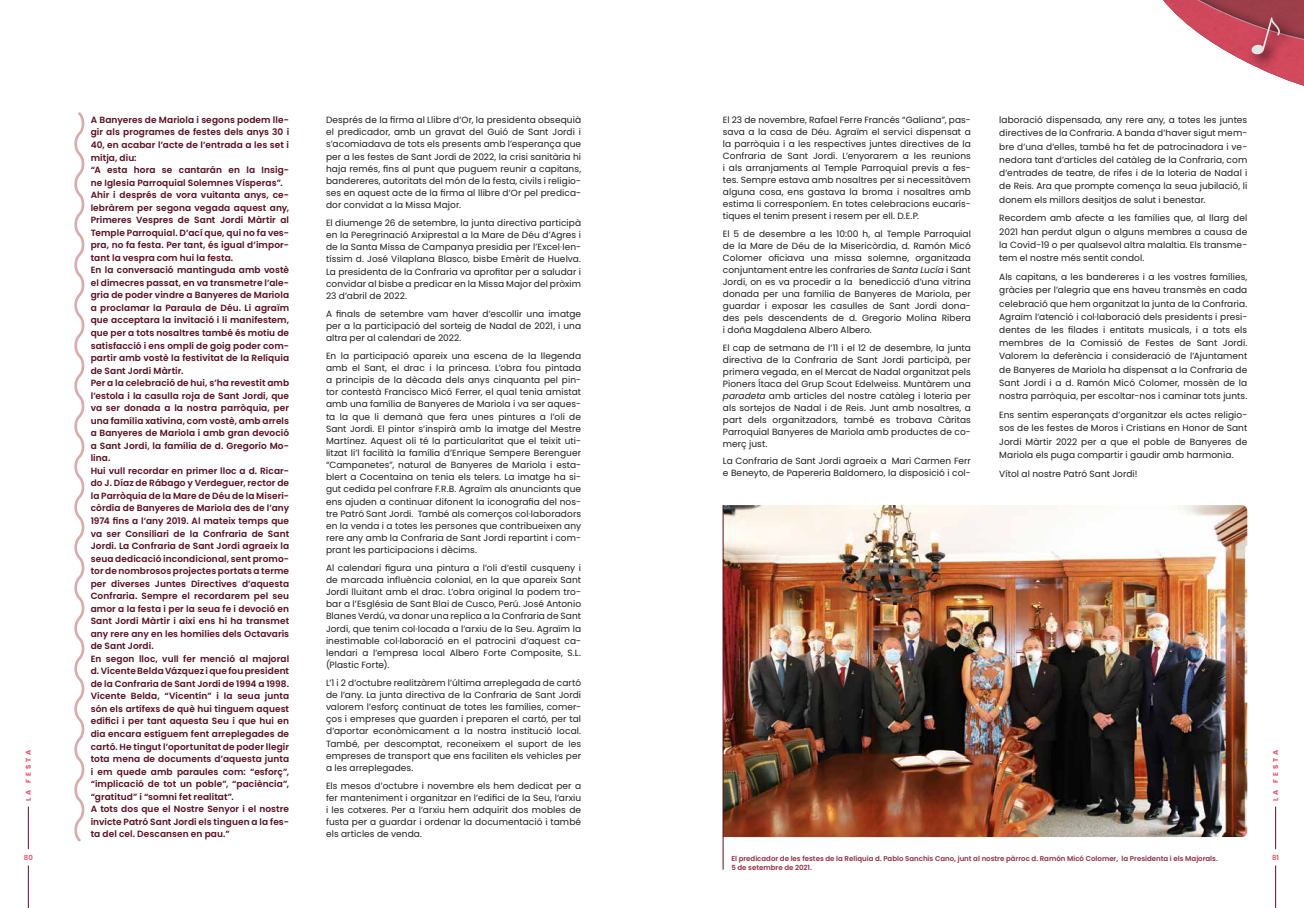
<style>
.page{position:relative;width:1304px;height:908px;background:#fff}
.page>*{position:absolute;margin:0;border:0;box-sizing:border-box;transform-origin:0 0}
.t1{font:9px/12.1px "Poppins";letter-spacing:.01em;color:#1d1d1b;text-align:justify}
.t2{font:600 9px/12.5px "Poppins";letter-spacing:.01em;color:#5a0f22}
.t3{font:600 7px/8.4px "Poppins";color:#962f3f}
.t4{font:700 7px "Poppins";letter-spacing:.4em;color:#ea5168}
.t5{font:600 7px "Poppins";color:#ea5168}
.s1{font-style:italic}
</style>
<div class="page">
<svg style="left:74px;top:112px;width:11px;height:730px"></svg>
<img style="left:724px;top:505px;width:523px;height:331px">
<hr style="left:723px;top:505px;width:1px;height:364px;background:#5a0f22">
<img style="left:1163px;top:0;width:141px;height:86px">
<hr style="left:28px;top:865px;width:1px;height:42px;background:#5a0f22">
<hr style="left:28px;top:806px;width:1px;height:42px;background:#5a0f22">
<hr style="left:1275px;top:865px;width:1px;height:42px;background:#5a0f22">
<hr style="left:1275px;top:806px;width:1px;height:42px;background:#5a0f22">
<p class="t4" style="left:24px;top:800px;width:52px;rotate:-90deg">LA FESTA</p>
<p class="t5" style="left:24px;top:852px;width:11px">80</p>
<p class="t2" style="left:91px;top:113px;width:200px">A Banyeres de Mariola i segons podem lle&shy;gir als programes de festes dels anys 30 i 40, en acabar l’acte de l’entrada a les set i mitja, diu:<br>“A esta hora se cantarán en la Insig&shy;ne Iglesia Parroquial Solemnes Vísperas”.<br>Ahir i després de vora vuitanta anys, ce&shy;lebràrem per segona vegada aquest any, Primeres Vespres de Sant Jordi Màrtir al Temple Parroquial. D’ací que, qui no fa ves&shy;pra, no fa festa. Per tant, és igual d’impor&shy;tant la vespra com hui la festa.<br>En la conversació mantinguda amb vostè el dimecres passat, en va transmetre l’ale&shy;gria de poder vindre a Banyeres de Mariola a proclamar la Paraula de Déu. Li agraïm que acceptara la invitació i li manifestem, que per a tots nosaltres també és motiu de satisfacció i ens ompli de goig poder com&shy;partir amb vostè la festivitat de la Relíquia de Sant Jordi Màrtir.<br>Per a la celebració de hui, s’ha revestit amb l’estola i la casulla roja de Sant Jordi, que va ser donada a la nostra parròquia, per una família xativina, com vostè, amb arrels a Banyeres de Mariola i amb gran devoció a Sant Jordi, la família de d. Gregorio Mo&shy;lina.<br>Hui vull recordar en primer lloc a d. Ricar&shy;do J. Díaz de Rábago y Verdeguer, rector de la Parròquia de la Mare de Déu de la Miseri&shy;còrdia de Banyeres de Mariola des de l’any 1974 fins a l’any 2019. Al mateix temps que va ser Consiliari de la Confraria de Sant Jordi. La Confraria de Sant Jordi agraeix la seua dedicació incondicional, sent promo&shy;tor de nombrosos projectes portats a terme per diverses Juntes Directives d’aquesta Confraria. Sempre el recordarem pel seu amor a la festa i per la seua fe i devoció en Sant Jordi Màrtir i així ens hi ha transmet any rere any en les homilies dels Octavaris de Sant Jordi.<br>En segon lloc, vull fer menció al majoral d. VicenteBelda Vázquez i que fou president de la Confraria de Sant Jordi de 1994 a 1998.<br>Vicente Belda, “Vicentín” i la seua junta són els artífexs de què hui tinguem aquest edifici i per tant aquesta Seu i que hui en dia encara estiguem fent arreplegades de cartó. He tingut l’oportunitat de poder llegir tota mena de documents d’aquesta junta i em quede amb paraules com: “esforç”, “implicació de tot un poble”, “paciència”, “gratitud” i “somni fet realitat”.<br>A tots dos que el Nostre Senyor i el nostre invicte Patró Sant Jordi els tinguen a la fes&shy;ta del cel. Descansen en pau.”</p>
<p class="t1" style="left:326px;top:114px;width:257px">Després de la firma al Llibre d’Or, la presidenta obsequià el predicador, amb un gravat del Guió de Sant Jordi i s’acomiadava de tots els presents amb l’esperança que per a les festes de Sant Jordi de 2022, la crisi sanitària hi haja remés, fins al punt que puguem reunir a capitans, bandereres, autoritats del món de la festa, civils i religio&shy;ses en aquest acte de la firma al llibre d’Or pel predica&shy;dor convidat a la Missa Major.</p>
<p class="t1" style="left:326px;top:217px;width:257px">El diumenge 26 de setembre, la junta directiva participà en la Peregrinació Arxiprestal a la Mare de Déu d’Agres i de la Santa Missa de Campanya presidia per l’Excel·len&shy;tíssim d. José Vilaplana Blasco, bisbe Emèrit de Huelva.<br>La presidenta de la Confraria va aprofitar per a saludar i convidar al bisbe a predicar en la Missa Major del pròxim 23 d’abril de 2022.</p>
<p class="t1" style="left:326px;top:307px;width:257px">A finals de setembre vam haver d’escollir una imatge per a la participació del sorteig de Nadal de 2021, i una altra per al calendari de 2022.</p>
<p class="t1" style="left:326px;top:349px;width:257px">En la participació apareix una escena de la llegenda amb el Sant, el drac i la princesa. L’obra fou pintada a principis de la dècada dels anys cinquanta pel pin&shy;tor contestà Francisco Micó Ferrer, el qual tenia amistat amb una família de Banyeres de Mariola i va ser aques&shy;ta la que li demanà que fera unes pintures a l’oli de Sant Jordi. El pintor s’inspirà amb la imatge del Mestre Martínez. Aquest oli té la particularitat que el teixit uti&shy;litzat li’l facilità la família d’Enrique Sempere Berenguer “Campanetes”, natural de Banyeres de Mariola i esta&shy;blert a Cocentaina on tenia els telers. La imatge ha si&shy;gut cedida pel confrare F.R.B. Agraïm als anunciants que ens ajuden a continuar difonent la iconografia del nos&shy;tre Patró Sant Jordi. També als comerços col·laboradors en la venda i a totes les persones que contribueixen any rere any amb la Confraria de Sant Jordi repartint i com&shy;prant les participacions i dècims.</p>
<p class="t1" style="left:326px;top:561px;width:257px">Al calendari figura una pintura a l’oli d’estil cusqueny i de marcada influència colonial, en la que apareix Sant Jordi lluitant amb el drac. L’obra original la podem tro&shy;bar a l’Església de Sant Blai de Cusco, Perú. José Antonio Blanes Verdú, va donar una replica a la Confraria de Sant Jordi, que tenim col·locada a l’arxiu de la Seu. Agraïm la inestimable col·laboració en el patrocini d’aquest ca&shy;lendari a l’empresa local Albero Forte Composite, S.L. (Plastic Forte).</p>
<p class="t1" style="left:326px;top:676px;width:257px">L’1 i 2 d’octubre realitzàrem l’última arreplegada de cartó de l’any. La junta directiva de la Confraria de Sant Jordi valorem l’esforç continuat de totes les famílies, comer&shy;ços i empreses que guarden i preparen el cartó, per tal d’aportar econòmicament a la nostra institució local.<br>També, per descomptat, reconeixem el suport de les empreses de transport que ens faciliten els vehicles per a les arreplegades.</p>
<p class="t1" style="left:326px;top:779px;width:257px">Els mesos d’octubre i novembre els hem dedicat per a fer manteniment i organitzar en l’edifici de la Seu, l’arxiu i les cotxeres. Per a l’arxiu hem adquirit dos mobles de fusta per a guardar i ordenar la documentació i també els articles de venda.</p>
<p class="t1" style="left:723px;top:114px;width:250px">El 23 de novembre, Rafael Ferre Francés “Galiana”, pas&shy;sava a la casa de Déu. Agraïm el servici dispensat a la parròquia i a les respectives juntes directives de la Confraria de Sant Jordi. L’enyorarem a les reunions i als arranjaments al Temple Parroquial previs a fes&shy;tes. Sempre estava amb nosaltres per si necessitàvem alguna cosa, ens gastava la broma i nosaltres amb estima li corresponíem. En totes celebracions eucarís&shy;tiques el tenim present i resem per ell. D.E.P.</p>
<p class="t1" style="left:723px;top:228px;width:250px">El 5 de desembre a les 10:00 h, al Temple Parroquial de la Mare de Déu de la Misericòrdia, d. Ramón Micó Colomer oficiava una missa solemne, organitzada conjuntament entre les confraries de <span class="s1">Santa Lucía</span> i Sant Jordi, on es va procedir a la benedicció d’una vitrina donada per una família de Banyeres de Mariola, per guardar i exposar les casulles de Sant Jordi dona&shy;des pels descendents de d. Gregorio Molina Ribera i doña Magdalena Albero Albero.</p>
<p class="t1" style="left:723px;top:341px;width:250px">El cap de setmana de l’11 i el 12 de desembre, la junta directiva de la Confraria de Sant Jordi participà, per primera vegada, en el Mercat de Nadal organitzat pels Pioners Ítaca del Grup Scout Edelweiss. Muntàrem una <span class="s1">paradeta</span> amb articles del nostre catàleg i loteria per als sortejos de Nadal i de Reis. Junt amb nosaltres, a part dels organitzadors, també es trobava Càritas Parroquial Banyeres de Mariola amb productes de co&shy;merç just.</p>
<p class="t1" style="left:723px;top:455px;width:250px">La Confraria de Sant Jordi agraeix a Mari Carmen Ferr e Beneyto, de Papereria Baldomero, la disposició i col·</p>
<p class="t1" style="left:999px;top:113px;width:250px;line-height:13.2px">laboració dispensada, any rere any, a totes les juntes directives de la Confraria. A banda d’haver sigut mem&shy;bre d’una d’elles, també ha fet de patrocinadora i ve&shy;nedora tant d’articles del catàleg de la Confraria, com d’entrades de teatre, de rifes i de la loteria de Nadal i de Reis. Ara que prompte comença la seua jubilació, li donem els millors desitjos de salut i benestar.</p>
<p class="t1" style="left:999px;top:211px;width:250px;line-height:13.2px">Recordem amb afecte a les famílies que, al llarg del 2021 han perdut algun o alguns membres a causa de la Covid-19 o per qualsevol altra malaltia. Els transme&shy;tem el nostre més sentit condol.</p>
<p class="t1" style="left:999px;top:270px;width:250px;line-height:13.2px">Als capitans, a les bandereres i a les vostres famílies, gràcies per l’alegria que ens haveu transmès en cada celebració que hem organitzat la junta de la Confraria.<br>Agraïm l’atenció i col·laboració dels presidents i presi&shy;dentes de les filades i entitats musicals, i a tots els membres de la Comissió de Festes de Sant Jordi.<br>Valorem la deferència i consideració de l’Ajuntament de Banyeres de Mariola ha dispensat a la Confraria de Sant Jordi i a d. Ramón Micó Colomer, mossèn de la nostra parròquia, per escoltar-nos i caminar tots junts.</p>
<p class="t1" style="left:999px;top:408px;width:250px;line-height:13.2px">Ens sentim esperançats d’organitzar els actes religio&shy;sos de les festes de Moros i Cristians en Honor de Sant Jordi Màrtir 2022 per a que el poble de Banyeres de Mariola els puga compartir i gaudir amb harmonia.</p>
<p class="t1" style="left:999px;top:467px;width:140px">Vítol al nostre Patró Sant Jordi!</p>
<p class="t3" style="left:731px;top:854px;width:488px">El predicador de les festes de la Relíquia d. Pablo Sanchis Cano, junt al nostre pàrroc d. Ramón Micó Colomer, la Presidenta i els Majorals.<br>5 de setembre de 2021.</p>
<p class="t4" style="left:1272px;top:800px;width:52px;rotate:-90deg">LA FESTA</p>
<p class="t5" style="left:1272px;top:852px;width:9px">81</p>
</div>
